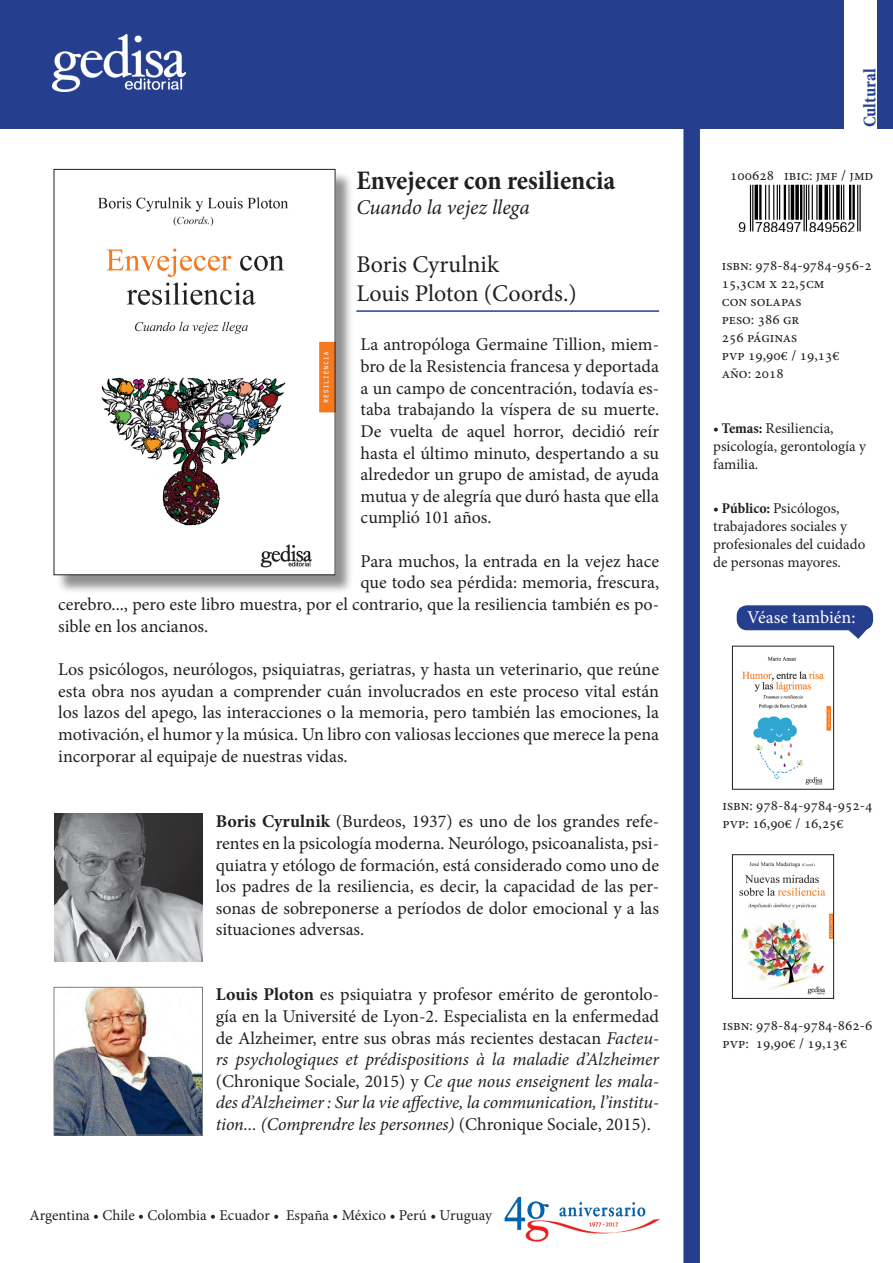
<style>
.page{position:relative;width:893px;height:1263px;background:#fff}
.page>*{position:absolute;margin:0;border:0;box-sizing:border-box;transform-origin:0 0}
.t1{font:700 condensed 27px "Minion Pro";color:#231f20}
.t2{font:24px "Minion Pro";letter-spacing:.005em;color:#231f20}
.t3{font:italic 21px "Minion Pro";letter-spacing:-.005em;color:#231f20}
.Indice{font:18px/21.6px "Minion Pro";color:#231f20;text-align:justify}
.Autores{font:18px/21.6px "Minion Pro";color:#231f20;text-align:justify}
.t4{font:18px "Minion Pro";color:#fff}
.Clasificación{font:700 condensed 18px "Minion Pro";color:#253f8e}
.Temas_y_público{font:15px/18px "Minion Pro";color:#231f20}
.Datos_técnicos{font:15px "Minion Pro";color:#231f20}
.s1{font-weight:700}
.s2{font-style:italic}
.s3{font-weight:700;font-stretch:condensed}
</style>
<div class="page">
<div style="left:0;top:0;width:893px;height:128px;background:#253f8e"></div>
<div style="left:844px;top:0;width:33px;height:129px;background:#fff"></div>
<img style="left:504px;top:1196px;width:155px;height:46px">
<div style="left:56px;top:171px;width:298px;height:423px;background:#231f20;opacity:.5"></div>
<img style="left:56px;top:171px;width:277px;height:402px">
<svg style="left:841px;top:608px;width:31px;height:31px"></svg>
<div style="left:737px;top:605px;width:136px;height:25px;background:#253f8e;border-radius:10px"></div>
<hr style="left:356px;top:310px;width:303px;height:2px;background:#253f8e">
<img style="left:739px;top:862px;width:93px;height:133px">
<div style="left:732px;top:854px;width:102px;height:144px;border:1px solid #231f20"></div>
<img style="left:742px;top:656px;width:88px;height:129px">
<div style="left:732px;top:646px;width:102px;height:143px;border:1px solid #231f20"></div>
<div style="left:683px;top:120px;width:17px;height:1143px;background:#253f8e"></div>
<img style="left:53px;top:34px;width:133px;height:57px">
<img style="left:738px;top:184px;width:123px;height:48px">
<img style="left:54px;top:813px;width:148px;height:148px">
<img style="left:56px;top:989px;width:145px;height:144px">
<div style="left:54px;top:987px;width:149px;height:148px;border:1px solid #7c7e81"></div>
<p class="t1" style="left:356px;top:162px;width:260px">Envejecer con resiliencia</p>
<p class="t3" style="left:356px;top:193px;width:175px">Cuando la vejez llega</p>
<p class="t2" style="left:356px;top:248px;width:144px">Boris Cyrulnik</p>
<p class="t2" style="left:356px;top:277px;width:222px">Louis Ploton (Coords.)</p>
<p class="Indice" style="left:361px;top:334px;width:300px">La antropóloga Germaine Tillion, miem&shy;bro de la Resistencia francesa y deportada a un campo de concentración, todavía es&shy;taba trabajando la víspera de su muerte.<br>De vuelta de aquel horror, decidió reír hasta el último minuto, despertando a su alrededor un grupo de amistad, de ayuda mutua y de alegría que duró hasta que ella cumplió 101 años.</p>
<p class="Indice" style="left:361px;top:550px;width:300px">Para muchos, la entrada en la vejez hace</p>
<p class="Indice" style="left:361px;top:572px;width:300px">que todo sea pérdida: memoria, frescura,</p>
<p class="Indice" style="left:58px;top:594px;width:602px">cerebro..., pero este libro muestra, por el contrario, que la resiliencia también es po-</p>
<p class="Indice" style="left:58px;top:615px;width:152px">sible en los ancianos.</p>
<p class="Indice" style="left:58px;top:659px;width:602px">Los psicólogos, neurólogos, psiquiatras, geriatras, y hasta un veterinario, que reúne esta obra nos ayudan a comprender cuán involucrados en este proceso vital están los lazos del apego, las interacciones o la memoria, pero también las emociones, la motivación, el humor y la música. Un libro con valiosas lecciones que merece la pena incorporar al equipaje de nuestras vidas.</p>
<p class="Autores" style="left:216px;top:811px;width:445px"><span class="s1">Boris Cyrulnik</span> (Burdeos, 1937) es uno de los grandes refe&shy;rentes en la psicología moderna. Neurólogo, psicoanalista, psi&shy;quiatra y etólogo de formación, está considerado como uno de los padres de la resiliencia, es decir, la capacidad de las per&shy;sonas de sobreponerse a períodos de dolor emocional y a las situaciones adversas.</p>
<p class="Autores" style="left:216px;top:984px;width:445px"><span class="s1">Louis Ploton</span> es psiquiatra y profesor emérito de gerontolo&shy;gía en la Université de Lyon-2. Especialista en la enfermedad de Alzheimer, entre sus obras más recientes destacan <span class="s2">Facteu&shy;rs psychologiques et prédispositions à la maladie d’Alzheimer </span>(Chronique Sociale, 2015) y <span class="s2">Ce que nous enseignent les mala&shy;des d’Alzheimer : Sur la vie affective, la communication, l’institu&shy;tion... (Comprendre les personnes)</span> (Chronique Sociale, 2015).</p>
<p class="Temas_y_público" style="left:29px;top:1206px;width:464px">Argentina • Chile • Colombia • Ecuador • España • México • Perú • Uruguay</p>
<p class="Clasificación" style="left:857px;top:127px;width:60px;rotate:-90deg">Cultural</p>
<p class="Temas_y_público" style="left:730px;top:167px;width:145px">100628 ibic: jmf / jmd</p>
<p class="Datos_técnicos" style="left:722px;top:255px;width:151px">isbn: 978-84-9784-956-2</p>
<p class="Datos_técnicos" style="left:722px;top:273px;width:104px">15,3cm x 22,5cm</p>
<p class="Datos_técnicos" style="left:722px;top:291px;width:81px">con solapas</p>
<p class="Datos_técnicos" style="left:722px;top:309px;width:79px">peso: 386 gr</p>
<p class="Datos_técnicos" style="left:722px;top:327px;width:77px">256 páginas</p>
<p class="Datos_técnicos" style="left:722px;top:345px;width:119px">pvp 19,90€ / 19,13€</p>
<p class="Datos_técnicos" style="left:722px;top:363px;width:63px">año: 2018</p>
<p class="Temas_y_público" style="left:713px;top:420px;width:154px"><span class="s3">• Temas:</span> Resiliencia, psicología, gerontología y familia.</p>
<p class="Temas_y_público" style="left:713px;top:499px;width:154px"><span class="s3">• Público:</span> Psicólogos, trabajadores sociales y profesionales del cuidado de personas mayores.</p>
<p class="t4" style="left:747px;top:605px;width:110px">Véase también:</p>
<p class="Datos_técnicos" style="left:722px;top:796px;width:151px">isbn: 978-84-9784-952-4</p>
<p class="Datos_técnicos" style="left:722px;top:814px;width:123px">pvp: 16,90€ / 16,25€</p>
<p class="Datos_técnicos" style="left:722px;top:1015px;width:151px">isbn: 978-84-9784-862-6</p>
<p class="Datos_técnicos" style="left:722px;top:1033px;width:126px">pvp: 19,90€ / 19,13€</p>
</div>
